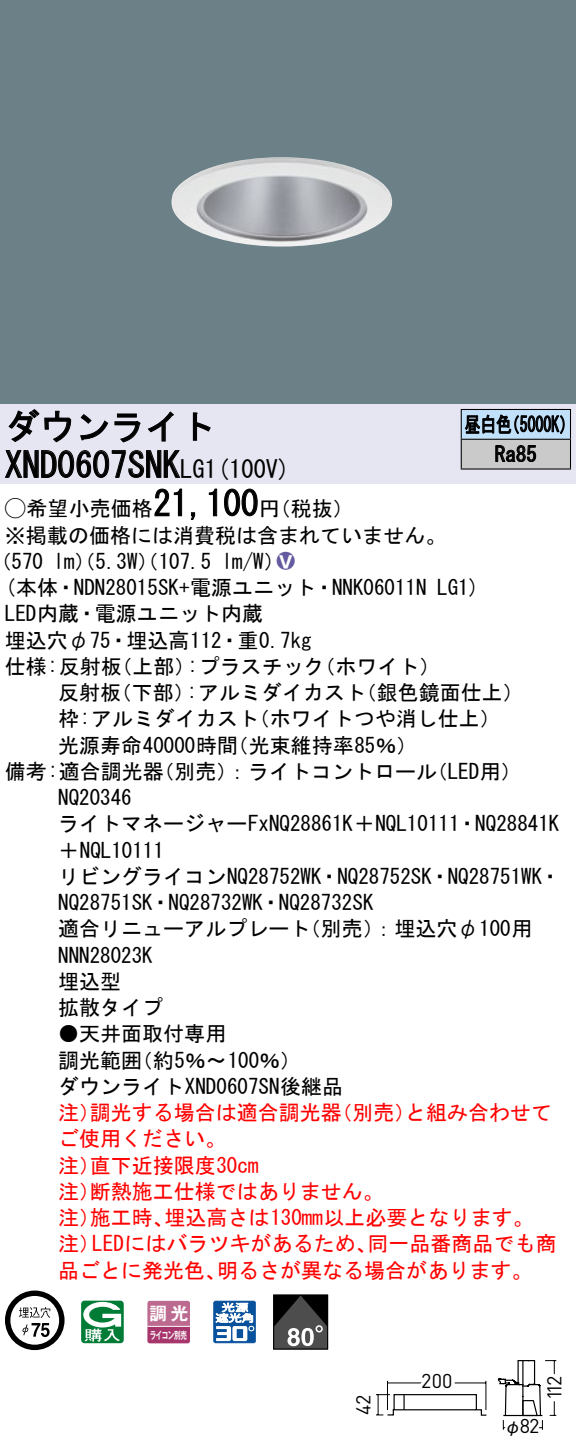
<style>
.page{position:relative;width:576px;height:1452px;background:#fff}
.page>*{position:absolute;margin:0;border:0;box-sizing:border-box;transform-origin:0 0}
.t1{font:35px "MS Gothic";color:#000}
.t2{font:24.5px "MS Gothic";color:#000}
.t3{font:21px/26.2px "MS Gothic";color:#000}
.t4{font:21px/26.2px "MS Gothic";color:#f00}
.t5{font:21px/29.8px "MS Gothic";color:#000;scale:.75 1}
.t6{font:21px "Ford Classification 1";color:#635aa0}
.t7{font:19.95px "DINOT";letter-spacing:-.02em;color:#000}
.t8{font:17.5px "Gothic MB101 Pro De Bold 90 pv RKSJ H";color:#fff}
.t9{font:17.5px "Gothic BBB Pro Medium 90 pv RKSJ H";color:#000}
.t10{font:10.15px "Gothic MB101 Pro De Bold 90 pv RKSJ H";letter-spacing:-.05em;color:#fff;scale:.65 1}
.s1{font-size:24.5px}
.s2{font-family:"Ford Classification 1"}
.s3{color:#fff}
</style>
<div class="page">
<div style="left:0;top:0;width:575px;height:404px;background:#6c8087"></div>
<img style="left:171px;top:157px;width:221px;height:90px">
<div style="left:0;top:404px;width:575px;height:79px;background:#e6e5f2"></div>
<svg style="left:8px;top:409px;width:64px;height:34px"></svg>
<svg style="left:80px;top:413px;width:60px;height:30px"></svg>
<svg style="left:147px;top:411px;width:26px;height:31px"></svg>
<svg style="left:192px;top:412px;width:19px;height:29px"></svg>
<svg style="left:5px;top:450px;width:176px;height:28px"></svg>
<svg style="left:154px;top:488px;width:28px;height:29px"></svg>
<svg style="left:190px;top:512px;width:6px;height:8px"></svg>
<svg style="left:208px;top:488px;width:9px;height:29px"></svg>
<svg style="left:224px;top:488px;width:34px;height:29px"></svg>
<svg style="left:5px;top:1290px;width:59px;height:60px"></svg>
<svg style="left:81px;top:1300px;width:43px;height:43px"></svg>
<svg style="left:147px;top:1301px;width:43px;height:42px;background:#b45782"></svg>
<hr style="left:147px;top:1325px;width:43px;height:2px;background:#fff">
<svg style="left:213px;top:1300px;width:43px;height:43px"></svg>
<div style="left:273px;top:1294px;width:55px;height:55px;border:1px solid #000"></div>
<svg style="left:273px;top:1295px;width:54px;height:54px;background:#464646"></svg>
<div style="left:461px;top:409px;width:109px;height:30px;background:#c1e1fa"></div>
<div style="left:461px;top:439px;width:109px;height:30px;background:#cacaca"></div>
<hr style="left:460px;top:409px;width:110px;height:1px;background:#000">
<hr style="left:569px;top:410px;width:2px;height:29px;background:#000">
<hr style="left:460px;top:439px;width:110px;height:1px;background:#000">
<hr style="left:569px;top:440px;width:2px;height:28px;background:#000">
<hr style="left:460px;top:468px;width:110px;height:2px;background:#000">
<svg style="left:460px;top:410px;width:104px;height:58px"></svg>
<svg style="left:376px;top:1380px;width:111px;height:36px"></svg>
<svg style="left:497px;top:1360px;width:60px;height:70px"></svg>
<h1 class="t1" style="left:5px;top:409px;width:212px">ダウンライト</h1>
<p class="t2" style="left:204px;top:456px;width:87px">(1 100 (V</p>
<h1 class="t1" style="left:5px;top:447px;width:201px">XND0607SNK<span class="s1">LG</span></h1>
<h1 class="t1" style="left:153px;top:486px;width:106px">21,100</h1>
<p class="t3" style="left:5px;top:495px;width:442px"><span class="s2">A</span>希望小売価格<br>※掲載の価格には消費税は含まれていません。</p>
<p class="t6" style="left:277px;top:550px;width:19px">2<span class="s3">8</span></p>
<p class="t3" style="left:259px;top:495px;width:96px">（円税抜(</p>
<p class="t3" style="left:222px;top:548px;width:64px">l m (W/</p>
<p class="t3" style="left:-9px;top:548px;width:54px">（570</p>
<p class="t3" style="left:54px;top:548px;width:159px">lm）（5.3 ）（W 107.5</p>
<p class="t5" style="left:494px;top:409px;width:57px;text-indent:-30px">昼白色<br>Ra85</p>
<p class="t5" style="left:504px;top:409px;width:96px">（5000 (K</p>
<p class="t3" style="left:5px;top:574px;width:423px">(本体・NDN28015SK+電源ユニット・NNK06011N</p>
<p class="t3" style="left:5px;top:600px;width:259px">LED内蔵・電源ユニット内蔵</p>
<p class="t3" style="left:5px;top:627px;width:308px">埋込穴φ75・埋込高112・重0.7kg</p>
<p class="t3" style="left:314px;top:653px;width:127px">（ホワイト(</p>
<p class="t3" style="left:187px;top:653px;width:139px">:プラスチック</p>
<p class="t3" style="left:5px;top:653px;width:118px">仕様:反射板</p>
<p class="t3" style="left:111px;top:653px;width:85px">（上部）</p>
<p class="t3" style="left:437px;top:574px;width:44px">LG (1</p>
<p class="t3" style="left:58px;top:679px;width:65px">反射板</p>
<p class="t3" style="left:111px;top:679px;width:85px">（下部）</p>
<p class="t3" style="left:187px;top:679px;width:181px">:アルミダイカスト</p>
<p class="t3" style="left:355px;top:679px;width:169px">（銀色鏡面仕上(</p>
<p class="t3" style="left:227px;top:705px;width:191px;text-indent:-169px">枠:アルミダイカスト<br>（光束維持率85％(</p>
<p class="t3" style="left:248px;top:705px;width:253px">（ホワイトつや消し仕上(</p>
<p class="t3" style="left:58px;top:732px;width:181px">光源寿命40000時間</p>
<p class="t3" style="left:5px;top:758px;width:160px">備考:適合調光器</p>
<p class="t3" style="left:58px;top:784px;width:75px">NQ20346</p>
<p class="t3" style="left:58px;top:810px;width:502px">ライトマネージャーFxNQ28861 ＋K NQL10111・NQ28841K</p>
<p class="t3" style="left:58px;top:837px;width:107px">＋NQL10111</p>
<p class="t3" style="left:58px;top:863px;width:504px">リビングライコンNQ28752WK・NQ28752SK・NQ28751WK・</p>
<p class="t3" style="left:58px;top:889px;width:316px">NQ28751SK・NQ28732WK・NQ28732SK</p>
<p class="t3" style="left:300px;top:915px;width:234px">（別売：）埋込穴φ100用</p>
<p class="t3" style="left:153px;top:758px;width:285px">（別売：）ライトコントロール</p>
<p class="t3" style="left:426px;top:758px;width:97px">（LED用(</p>
<p class="t3" style="left:58px;top:915px;width:253px">適合リニューアルプレート<br>NNN28023K<br>埋込型<br>拡散タイプ</p>
<p class="t3" style="left:132px;top:1020px;width:171px;text-indent:-74px">●天井面取付専用<br>（約5％〜100％(</p>
<p class="t3" style="left:58px;top:1047px;width:286px">調光範囲<br>ダウンライトXND0607SN後継品</p>
<p class="t4" style="left:90px;top:1099px;width:253px">調光する場合は適合調光器</p>
<p class="t4" style="left:331px;top:1099px;width:85px">（別売）</p>
<p class="t4" style="left:405px;top:1099px;width:148px">と組み合わせて</p>
<p class="t4" style="left:58px;top:1099px;width:43px">注）</p>
<p class="t4" style="left:58px;top:1125px;width:169px">ご使用ください。</p>
<p class="t4" style="left:90px;top:1152px;width:170px">直下近接限度30cm</p>
<p class="t4" style="left:90px;top:1152px;width:295px;text-indent:-32px">注）<br>断熱施工仕様ではありません。</p>
<p class="t4" style="left:58px;top:1178px;width:43px">注）</p>
<p class="t4" style="left:164px;top:1204px;width:370px">埋込高さは130mm以上必要となります。</p>
<p class="t4" style="left:90px;top:1204px;width:85px">施工時、</p>
<p class="t4" style="left:58px;top:1204px;width:43px">注）</p>
<p class="t4" style="left:92px;top:1230px;width:286px">LEDにはバラツキがあるため、</p>
<p class="t4" style="left:367px;top:1230px;width:190px">同一品番商品でも商</p>
<p class="t4" style="left:58px;top:1230px;width:43px">注）</p>
<p class="t4" style="left:58px;top:1257px;width:169px">品ごとに発光色、</p>
<p class="t4" style="left:217px;top:1257px;width:317px">明るさが異なる場合があります。</p>
<p class="t8" style="left:149px;top:1299px;width:41px">調光</p>
<p class="t10" style="left:150px;top:1326px;width:59px">ライコン別売</p>
<p class="t7" style="left:349px;top:1415px;width:22px;rotate:-90deg">42</p>
<p class="t7" style="left:421px;top:1367px;width:33px">200</p>
<p class="t7" style="left:519px;top:1412px;width:21px">82</p>
<p class="t9" style="left:504px;top:1412px;width:19px">φ</p>
<p class="t7" style="left:540px;top:1400px;width:26px;rotate:-90deg">112</p>
</div>
